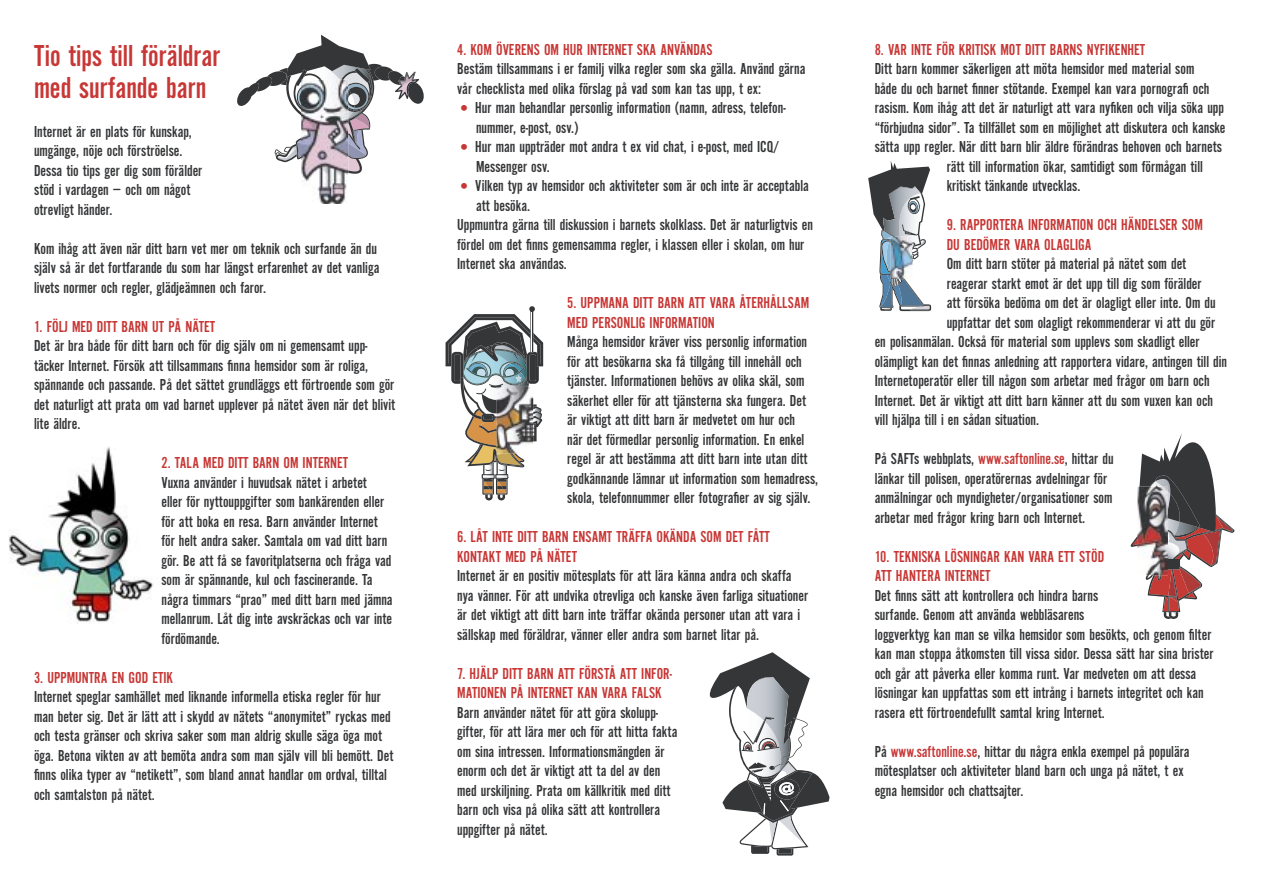
<style>
.page{position:relative;width:1263px;height:893px;background:#fff}
.page>*{position:absolute;margin:0;border:0;box-sizing:border-box;transform-origin:0 0}
.Plain_Text{font:31.5px "Alternate Gothic No Two";color:#c73735}
.Plain_Text-2{font:16.5px/19.5px "Alternate Gothic No Two";color:#353638}
.Plain_Text-3{font:16.5px/19.5px "Alternate Gothic No Two";color:#c73735}
.s1{font-size:21px;color:#c73735}
.s2{color:#c73735}
</style>
<div class="page">
<img style="left:9px;top:447px;width:145px;height:177px">
<svg style="left:445px;top:306px;width:98px;height:194px"></svg>
<svg style="left:709px;top:652px;width:120px;height:203px"></svg>
<svg style="left:1131px;top:434px;width:103px;height:185px"></svg>
<svg style="left:868px;top:161px;width:63px;height:150px"></svg>
<img style="left:301px;top:174px;width:47px;height:29px">
<svg style="left:237px;top:35px;width:187px;height:139px"></svg>
<p class="Plain_Text" style="left:34px;top:39px;width:188px">Tio tips till föräldrar</p>
<p class="Plain_Text" style="left:34px;top:71px;width:174px">med surfande barn</p>
<p class="Plain_Text-2" style="left:34px;top:122px;width:159px">Internet är en plats för kunskap, umgänge, nöje och förströelse.</p>
<p class="Plain_Text-2" style="left:34px;top:161px;width:170px">Dessa tio tips ger dig som förälder stöd i vardagen – och om något otrevligt händer.</p>
<p class="Plain_Text-2" style="left:34px;top:239px;width:347px">Kom ihåg att även när ditt barn vet mer om teknik och surfande än du själv så är det fortfarande du som har längst erfarenhet av det vanliga livets normer och regler, glädjeämnen och faror.</p>
<p class="Plain_Text-3" style="left:34px;top:317px;width:183px">1. FÖLJ MED DITT BARN UT PÅ NÄTET</p>
<p class="Plain_Text-2" style="left:34px;top:336px;width:363px">Det är bra både för ditt barn och för dig själv om ni gemensamt upp&shy;täcker Internet. Försök att tillsammans finna hemsidor som är roliga, spännande och passande. På det sättet grundläggs ett förtroende som gör det naturligt att prata om vad barnet upplever på nätet även när det blivit lite äldre.</p>
<p class="Plain_Text-3" style="left:161px;top:453px;width:188px">2. TALA MED DITT BARN OM INTERNET</p>
<p class="Plain_Text-2" style="left:161px;top:473px;width:233px">Vuxna använder i huvudsak nätet i arbetet<br>eller för nyttouppgifter som bankärenden eller för att boka en resa. Barn använder Internet för helt andra saker. Samtala om vad ditt barn gör. Be att få se favoritplatserna och fråga vad som är spännande, kul och fascinerande. Ta några timmars “prao” med ditt barn med jämna mellanrum. Låt dig inte avskräckas och var inte fördömande.</p>
<p class="Plain_Text-3" style="left:34px;top:668px;width:141px">3. UPPMUNTRA EN GOD ETIK</p>
<p class="Plain_Text-2" style="left:34px;top:687px;width:361px">Internet speglar samhället med liknande informella etiska regler för hur man beter sig. Det är lätt att i skydd av nätets “anonymitet” ryckas med och testa gränser och skriva saker som man aldrig skulle säga öga mot öga. Betona vikten av att bemöta andra som man själv vill bli bemött. Det finns olika typer av “netikett”, som bland annat handlar om ordval, tilltal och samtalston på nätet.</p>
<p class="Plain_Text-3" style="left:457px;top:40px;width:257px">4. KOM ÖVERENS OM HUR INTERNET SKA ANVÄNDAS</p>
<p class="Plain_Text-2" style="left:457px;top:60px;width:350px">Bestäm tillsammans i er familj vilka regler som ska gälla. Använd gärna vår checklista med olika förslag på vad som kan tas upp, t ex:</p>
<p class="Plain_Text-2" style="left:457px;top:99px;width:330px"><span class="s1">•</span> Hur man behandlar personlig information (namn, adress, telefon-</p>
<p class="Plain_Text-2" style="left:476px;top:118px;width:104px">nummer, e-post, osv.)</p>
<p class="Plain_Text-2" style="left:457px;top:138px;width:324px"><span class="s1">•</span> Hur man uppträder mot andra t ex vid chat, i e-post, med ICQ/</p>
<p class="Plain_Text-2" style="left:476px;top:157px;width:75px">Messenger osv.</p>
<p class="Plain_Text-2" style="left:476px;top:177px;width:334px;text-indent:-19px"><span class="s1">•</span> Vilken typ av hemsidor och aktiviteter som är och inte är acceptabla att besöka.</p>
<p class="Plain_Text-2" style="left:457px;top:216px;width:357px">Uppmuntra gärna till diskussion i barnets skolklass. Det är naturligtvis en fördel om det finns gemensamma regler, i klassen eller i skolan, om hur<br>Internet ska användas.</p>
<p class="Plain_Text-3" style="left:567px;top:294px;width:243px">5. UPPMANA DITT BARN ATT VARA ÅTERHÅLLSAM<br>MED PERSONLIG INFORMATION</p>
<p class="Plain_Text-2" style="left:567px;top:333px;width:252px">Många hemsidor kräver viss personlig information för att besökarna ska få tillgång till innehåll och tjänster. Informationen behövs av olika skäl, som säkerhet eller för att tjänsterna ska fungera. Det är viktigt att ditt barn är medvetet om hur och<br>när det förmedlar personlig information. En enkel regel är att bestämma att ditt barn inte utan ditt godkännande lämnar ut information som hemadress, skola, telefonnummer eller fotografier av sig själv.</p>
<p class="Plain_Text-3" style="left:457px;top:528px;width:314px">6. LÅT INTE DITT BARN ENSAMT TRÄFFA OKÄNDA SOM DET FÅTT</p>
<p class="Plain_Text-3" style="left:457px;top:547px;width:121px">KONTAKT MED PÅ NÄTET</p>
<p class="Plain_Text-2" style="left:457px;top:567px;width:353px">Internet är en positiv mötesplats för att lära känna andra och skaffa nya vänner. För att undvika otrevliga och kanske även farliga situationer är det viktigt att ditt barn inte träffar okända personer utan att vara i sällskap med föräldrar, vänner eller andra som barnet litar på.</p>
<p class="Plain_Text-3" style="left:457px;top:664px;width:216px">7. HJÄLP DITT BARN ATT FÖRSTÅ ATT INFOR-<br>MATIONEN PÅ INTERNET KAN VARA FALSK</p>
<p class="Plain_Text-2" style="left:457px;top:703px;width:222px">Barn använder nätet för att göra skolupp&shy;gifter, för att lära mer och för att hitta fakta om sina intressen. Informationsmängden är enorm och det är viktigt att ta del av den med urskiljning. Prata om källkritik med ditt barn och visa på olika sätt att kontrollera uppgifter på nätet.</p>
<p class="Plain_Text-3" style="left:875px;top:40px;width:272px">8. VAR INTE FÖR KRITISK MOT DITT BARNS NYFIKENHET</p>
<p class="Plain_Text-2" style="left:875px;top:60px;width:321px">Ditt barn kommer säkerligen att möta hemsidor med material som</p>
<p class="Plain_Text-2" style="left:875px;top:79px;width:336px">både du och barnet finner stötande. Exempel kan vara pornografi och</p>
<p class="Plain_Text-2" style="left:875px;top:99px;width:351px">rasism. Kom ihåg att det är naturligt att vara nyfiken och vilja söka upp</p>
<p class="Plain_Text-2" style="left:875px;top:118px;width:352px">“förbjudna sidor”. Ta tillfället som en möjlighet att diskutera och kanske</p>
<p class="Plain_Text-2" style="left:875px;top:138px;width:349px">sätta upp regler. När ditt barn blir äldre förändras behoven och barnets</p>
<p class="Plain_Text-2" style="left:947px;top:157px;width:258px">rätt till information ökar, samtidigt som förmågan till</p>
<p class="Plain_Text-2" style="left:947px;top:177px;width:135px">kritiskt tänkande utvecklas.</p>
<p class="Plain_Text-3" style="left:947px;top:216px;width:258px">9. RAPPORTERA INFORMATION OCH HÄNDELSER SOM</p>
<p class="Plain_Text-3" style="left:947px;top:235px;width:146px">DU BEDÖMER VARA OLAGLIGA</p>
<p class="Plain_Text-2" style="left:947px;top:255px;width:241px">Om ditt barn stöter på material på nätet som det</p>
<p class="Plain_Text-2" style="left:947px;top:274px;width:256px">reagerar starkt emot är det upp till dig som förälder</p>
<p class="Plain_Text-2" style="left:947px;top:294px;width:270px">att försöka bedöma om det är olagligt eller inte. Om du</p>
<p class="Plain_Text-2" style="left:947px;top:313px;width:270px">uppfattar det som olagligt rekommenderar vi att du gör</p>
<p class="Plain_Text-2" style="left:875px;top:333px;width:326px">en polisanmälan. Också för material som upplevs som skadligt eller</p>
<p class="Plain_Text-2" style="left:875px;top:352px;width:354px">olämpligt kan det finnas anledning att rapportera vidare, antingen till din</p>
<p class="Plain_Text-2" style="left:875px;top:372px;width:336px">Internetoperatör eller till någon som arbetar med frågor om barn och</p>
<p class="Plain_Text-2" style="left:875px;top:391px;width:340px">Internet. Det är viktigt att ditt barn känner att du som vuxen kan och</p>
<p class="Plain_Text-2" style="left:875px;top:411px;width:166px">vill hjälpa till i en sådan situation.</p>
<p class="Plain_Text-2" style="left:875px;top:450px;width:240px">På SAFTs webbplats, <span class="s2">www.saftonline.se</span>, hittar du länkar till polisen, operatörernas avdelningar för anmälningar och myndigheter/organisationer som arbetar med frågor kring barn och Internet.</p>
<p class="Plain_Text-3" style="left:875px;top:547px;width:231px">10. TEKNISKA LÖSNINGAR KAN VARA ETT STÖD</p>
<p class="Plain_Text-3" style="left:875px;top:567px;width:117px">ATT HANTERA INTERNET</p>
<p class="Plain_Text-2" style="left:875px;top:586px;width:340px">Det finns sätt att kontrollera och hindra barns<br>surfande. Genom att använda webbläsarens<br>loggverktyg kan man se vilka hemsidor som besökts, och genom filter kan man stoppa åtkomsten till vissa sidor. Dessa sätt har sina brister och går att påverka eller komma runt. Var medveten om att dessa lösningar kan uppfattas som ett intrång i barnets integritet och kan rasera ett förtroendefullt samtal kring Internet.</p>
<p class="Plain_Text-2" style="left:875px;top:742px;width:316px">På <span class="s2">www.saftonline.se</span>, hittar du några enkla exempel på populära mötesplatser och aktiviteter bland barn och unga på nätet, t ex</p>
<p class="Plain_Text-2" style="left:875px;top:781px;width:150px">egna hemsidor och chattsajter.</p>
</div>
